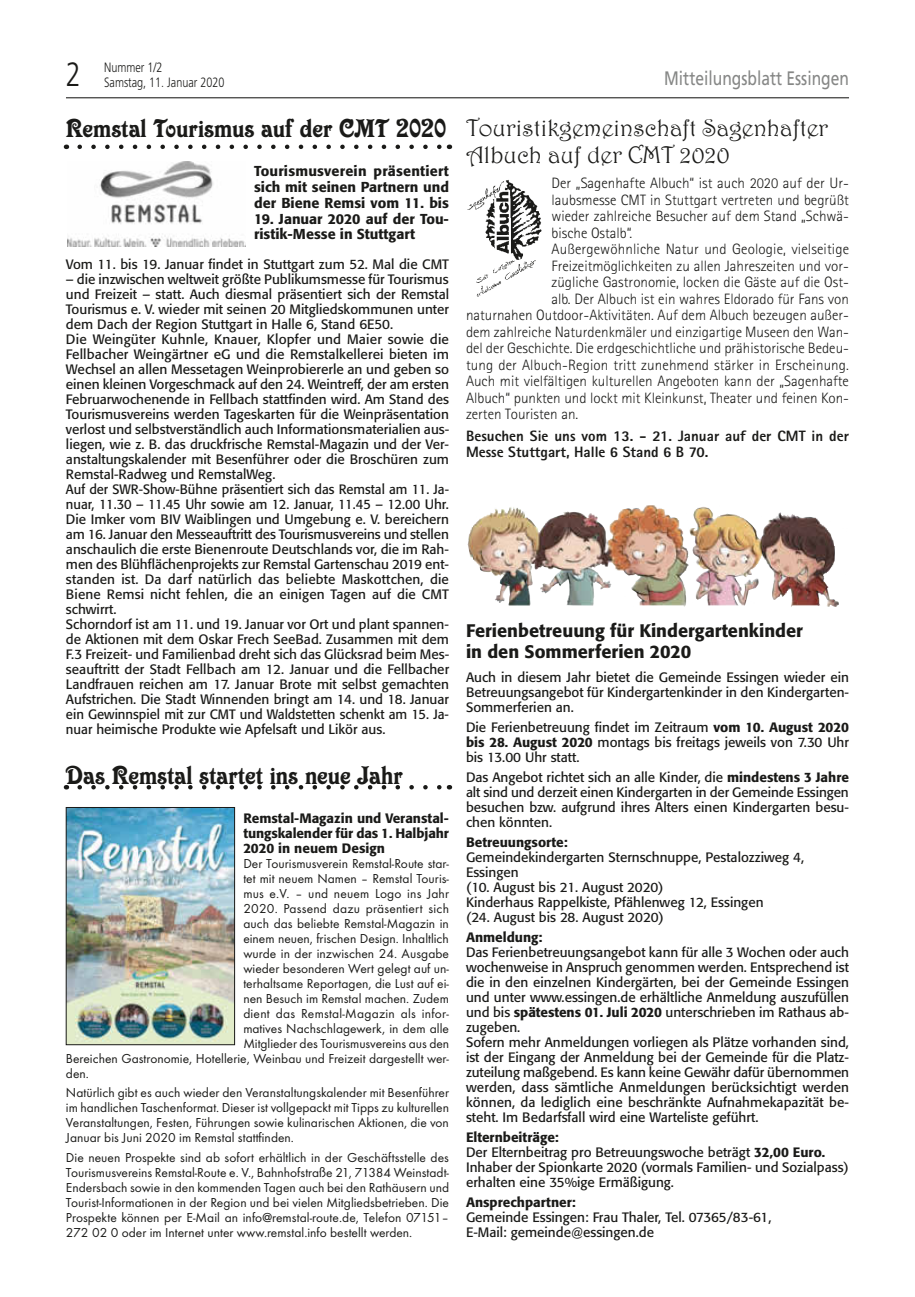
<style>
.page{position:relative;width:915px;height:1297px;background:#fff}
.page>*{position:absolute;margin:0;border:0;box-sizing:border-box;transform-origin:0 0}
.t1{font:300 33.75px "Frutiger";color:#1a1a18;scale:.8 1}
.t2{font:27px "Winona";color:#1a1a18}
.t3{font:24px/27px "Harrington";color:#1a1a18}
.t4{font:19.5px "Frutiger";color:#868786;scale:.8 1}
.t5{font:500 18px/21px "Formata";color:#1a1a18}
.t6{font:300 15px "AT Rotis Sans Serif";color:#1a1a18}
.t7{font:800 15px/16.5px "AT Rotis Sans Serif";color:#1a1a18}
.t8{font:500 14.25px/15.8px "Formata";color:#1a1a18;text-align:justify}
.t9{font:13.5px/15px "Formata";color:#1a1a18}
.t10{font:13.5px/15px "Futura T";color:#1a1a18;text-align:justify}
.t11{font:500 13.5px/15px "Formata";color:#1a1a18;text-align:justify}
.t12{font:300 13.5px "Frutiger";color:#1a1a18;scale:.8 1}
.s1{font-weight:500}
</style>
<div class="page">
<hr style="left:66px;top:97px;width:782px;height:1px;background:#1a1a18">
<img style="left:67px;top:161px;width:178px;height:85px">
<img style="left:68px;top:809px;width:165px;height:234px">
<div style="left:66px;top:807px;width:169px;height:238px;border:1px solid #1a1a18"></div>
<img style="left:467px;top:179px;width:74px;height:118px">
<img style="left:467px;top:507px;width:372px;height:100px">
<img style="left:490px;top:505px;width:211px;height:35px">
<svg style="left:80px;top:145px;width:362px;height:4px"></svg>
<svg style="left:80px;top:785px;width:362px;height:4px"></svg>
<h1 class="t1" style="left:66px;top:55px;width:20px">2</h1>
<p class="t12" style="left:104px;top:60px;width:74px">Nummer 1/2</p>
<p class="t12" style="left:104px;top:75px;width:152px">Samstag, 11. Januar 2020</p>
<h3 class="t4" style="left:664px;top:67px;width:232px">Mitteilungsblatt Essingen</h3>
<h2 class="t2" style="left:66px;top:114px;width:382px">Remstal Tourismus auf der CMT 2020</h2>
<p class="t8" style="left:254px;top:163px;width:196px">Tourismusverein präsentiert sich mit seinen Partnern und der Biene Remsi vom 11. bis</p>
<p class="t8" style="left:254px;top:211px;width:196px">19. Januar 2020 auf der Tou&shy;ristik-Messe in Stuttgart</p>
<p class="t9" style="left:66px;top:257px;width:384px">Vom 11. bis 19. Januar findet in Stuttgart zum 52. Mal die CMT</p>
<p class="t9" style="left:66px;top:272px;width:384px">– die inzwischen weltweit größte Publikumsmesse für Tourismus und Freizeit – statt. Auch diesmal präsentiert sich der Remstal Tourismus e. V. wieder mit seinen 20 Mitgliedskommunen unter dem Dach der Region Stuttgart in Halle 6, Stand 6E50.<br>Die Weingüter Kuhnle, Knauer, Klopfer und Maier sowie die Fellbacher Weingärtner eG und die Remstalkellerei bieten im Wechsel an allen Messetagen Weinprobiererle an und geben so einen kleinen Vorgeschmack auf den 24. Weintreff, der am ersten Februarwochenende in Fellbach stattfinden wird. Am Stand des Tourismusvereins werden Tageskarten für die Weinpräsentation verlost und selbstverständlich auch Informationsmaterialien aus&shy;liegen, wie z. B. das druckfrische Remstal-Magazin und der Ver&shy;anstaltungskalender mit Besenführer oder die Broschüren zum Remstal-Radweg und RemstalWeg.<br>Auf der SWR-Show-Bühne präsentiert sich das Remstal am 11. Ja&shy;nuar, 11.30 – 11.45 Uhr sowie am 12. Januar, 11.45 – 12.00 Uhr.<br>Die Imker vom BIV Waiblingen und Umgebung e. V. bereichern am 16. Januar den Messeauftritt des Tourismusvereins und stellen anschaulich die erste Bienenroute Deutschlands vor, die im Rah&shy;men des Blühflächenprojekts zur Remstal Gartenschau 2019 ent&shy;standen ist. Da darf natürlich das beliebte Maskottchen, die Biene Remsi nicht fehlen, die an einigen Tagen auf die CMT schwirrt.<br>Schorndorf ist am 11. und 19. Januar vor Ort und plant spannen&shy;de Aktionen mit dem Oskar Frech SeeBad. Zusammen mit dem F.3 Freizeit- und Familienbad dreht sich das Glücksrad beim Mes&shy;seauftritt der Stadt Fellbach am 12. Januar und die Fellbacher Landfrauen reichen am 17. Januar Brote mit selbst gemachten Aufstrichen. Die Stadt Winnenden bringt am 14. und 18. Januar ein Gewinnspiel mit zur CMT und Waldstetten schenkt am 15. Ja&shy;nuar heimische Produkte wie Apfelsaft und Likör aus.</p>
<h2 class="t2" style="left:66px;top:761px;width:338px">Das Remstal startet ins neue Jahr</h2>
<p class="t11" style="left:243px;top:810px;width:207px">Remstal-Magazin und Veranstal&shy;tungskalender für das 1. Halbjahr 2020 in neuem Design</p>
<p class="t10" style="left:243px;top:855px;width:207px">Der Tourismusverein Remstal-Route star-</p>
<p class="t10" style="left:243px;top:870px;width:207px">tet mit neuem Namen – Remstal Touris-</p>
<p class="t10" style="left:243px;top:885px;width:207px">mus e.V. – und neuem Logo ins Jahr</p>
<p class="t10" style="left:243px;top:900px;width:207px">2020. Passend dazu präsentiert sich</p>
<p class="t10" style="left:243px;top:915px;width:207px">auch das beliebte Remstal-Magazin in</p>
<p class="t10" style="left:243px;top:930px;width:207px">einem neuen, frischen Design. Inhaltlich</p>
<p class="t10" style="left:243px;top:945px;width:207px">wurde in der inzwischen 24. Ausgabe</p>
<p class="t10" style="left:243px;top:960px;width:207px">wieder besonderen Wert gelegt auf un-</p>
<p class="t10" style="left:243px;top:975px;width:207px">terhaltsame Reportagen, die Lust auf ei-</p>
<p class="t10" style="left:243px;top:990px;width:207px">nen Besuch im Remstal machen. Zudem</p>
<p class="t10" style="left:243px;top:1005px;width:207px">dient das Remstal-Magazin als infor-</p>
<p class="t10" style="left:243px;top:1020px;width:207px">matives Nachschlagewerk, in dem alle</p>
<p class="t10" style="left:243px;top:1035px;width:207px">Mitglieder des Tourismusvereins aus den</p>
<p class="t10" style="left:66px;top:1050px;width:384px">Bereichen Gastronomie, Hotellerie, Weinbau und Freizeit dargestellt wer-</p>
<p class="t10" style="left:66px;top:1065px;width:24px">den.</p>
<p class="t10" style="left:66px;top:1085px;width:384px">Natürlich gibt es auch wieder den Veranstaltungskalender mit Besenführer im handlichen Taschenformat. Dieser ist vollgepackt mit Tipps zu kulturellen Veranstaltungen, Festen, Führungen sowie kulinarischen Aktionen, die von Januar bis Juni 2020 im Remstal stattfinden.</p>
<p class="t10" style="left:66px;top:1150px;width:384px">Die neuen Prospekte sind ab sofort erhältlich in der Geschäftsstelle des Tourismusvereins Remstal-Route e. V., Bahnhofstraße 21, 71384 Weinstadt-Endersbach sowie in den kommenden Tagen auch bei den Rathäusern und Tourist-Informationen in der Region und bei vielen Mitgliedsbetrieben. Die Prospekte können per E-Mail an info@remstal-route.de, Telefon 07151– 272 02 0 oder im Internet unter www.remstal.info bestellt werden.</p>
<h3 class="t3" style="left:466px;top:114px;width:363px">Touristikgemeinschaft Sagenhafter<br>Albuch auf der CMT 2020</h3>
<p class="t6" style="left:551px;top:175px;width:299px">Der „Sagenhafte Albuch“ ist auch 2020 auf der Ur-</p>
<p class="t6" style="left:551px;top:191px;width:299px">laubsmesse CMT in Stuttgart vertreten und begrüßt</p>
<p class="t6" style="left:551px;top:208px;width:299px">wieder zahlreiche Besucher auf dem Stand „Schwä-</p>
<p class="t6" style="left:551px;top:224px;width:82px">bische Ostalb“.</p>
<p class="t6" style="left:551px;top:241px;width:299px">Außergewöhnliche Natur und Geologie, vielseitige</p>
<p class="t6" style="left:551px;top:257px;width:299px">Freizeitmöglichkeiten zu allen Jahreszeiten und vor-</p>
<p class="t6" style="left:551px;top:274px;width:299px">zügliche Gastronomie, locken die Gäste auf die Ost-</p>
<p class="t6" style="left:551px;top:290px;width:299px">alb. Der Albuch ist ein wahres Eldorado für Fans von</p>
<p class="t6" style="left:466px;top:307px;width:384px">naturnahen Outdoor-Aktivitäten. Auf dem Albuch bezeugen außer-</p>
<p class="t6" style="left:466px;top:323px;width:384px">dem zahlreiche Naturdenkmäler und einzigartige Museen den Wan-</p>
<p class="t6" style="left:466px;top:340px;width:384px">del der Geschichte. Die erdgeschichtliche und prähistorische Bedeu-</p>
<p class="t6" style="left:466px;top:356px;width:384px">tung der Albuch-Region tritt zunehmend stärker in Erscheinung.</p>
<p class="t6" style="left:466px;top:373px;width:384px">Auch mit vielfältigen kulturellen Angeboten kann der „Sagenhafte</p>
<p class="t6" style="left:466px;top:389px;width:384px">Albuch“ punkten und lockt mit Kleinkunst, Theater und feinen Kon-</p>
<p class="t6" style="left:466px;top:406px;width:114px">zerten Touristen an.</p>
<p class="t7" style="left:466px;top:427px;width:384px">Besuchen Sie uns vom 13. - 21. Januar auf der CMT in der<br>Messe Stuttgart, Halle 6 Stand 6 B 70.</p>
<h3 class="t5" style="left:466px;top:620px;width:338px">Ferienbetreuung für Kindergartenkinder in den Sommerferien 2020</h3>
<p class="t9" style="left:466px;top:670px;width:384px;text-align:justify">Auch in diesem Jahr bietet die Gemeinde Essingen wieder ein Betreuungsangebot für Kindergartenkinder in den Kindergarten-Sommerferien an.</p>
<p class="t9" style="left:466px;top:720px;width:384px;text-align:justify">Die Ferienbetreuung findet im Zeitraum <span class="s1">vom 10. August 2020 bis 28. August 2020</span> montags bis freitags jeweils von 7.30 Uhr bis 13.00 Uhr statt.</p>
<p class="t9" style="left:466px;top:770px;width:384px;text-align:justify">Das Angebot richtet sich an alle Kinder, die <span class="s1">mindestens 3 Jahre </span>alt sind und derzeit einen Kindergarten in der Gemeinde Essingen besuchen bzw. aufgrund ihres Alters einen Kindergarten besu&shy;chen könnten.</p>
<p class="t11" style="left:466px;top:835px;width:103px">Betreuungsorte:</p>
<p class="t9" style="left:466px;top:850px;width:339px">Gemeindekindergarten Sternschnuppe, Pestalozziweg 4, Essingen<br>(10. August bis 21. August 2020)<br>Kinderhaus Rappelkiste, Pfählenweg 12, Essingen<br>(24. August bis 28. August 2020)</p>
<p class="t11" style="left:466px;top:930px;width:78px">Anmeldung:</p>
<p class="t9" style="left:466px;top:945px;width:384px">Das Ferienbetreuungsangebot kann für alle 3 Wochen oder auch wochenweise in Anspruch genommen werden. Entsprechend ist die in den einzelnen Kindergärten, bei der Gemeinde Essingen und unter www.essingen.de erhältliche Anmeldung auszufüllen und bis <span class="s1">spätestens 01. Juli 2020</span> unterschrieben im Rathaus ab&shy;zugeben.<br>Sofern mehr Anmeldungen vorliegen als Plätze vorhanden sind, ist der Eingang der Anmeldung bei der Gemeinde für die Platz&shy;zuteilung maßgebend. Es kann keine Gewähr dafür übernommen werden, dass sämtliche Anmeldungen berücksichtigt werden können, da lediglich eine beschränkte Aufnahmekapazität be&shy;steht. Im Bedarfsfall wird eine Warteliste geführt.</p>
<p class="t9" style="left:466px;top:1130px;width:384px"><span class="s1">Elternbeiträge:<br></span>Der Elternbeitrag pro Betreuungswoche beträgt <span class="s1">32,00 Euro.<br></span>Inhaber der Spionkarte 2020 (vormals Familien- und Sozialpass) erhalten eine 35%ige Ermäßigung.</p>
<p class="t11" style="left:466px;top:1195px;width:111px">Ansprechpartner:</p>
<p class="t9" style="left:466px;top:1210px;width:307px">Gemeinde Essingen: Frau Thaler, Tel. 07365/83-61,<br>E-Mail: gemeinde@essingen.de</p>
</div>
